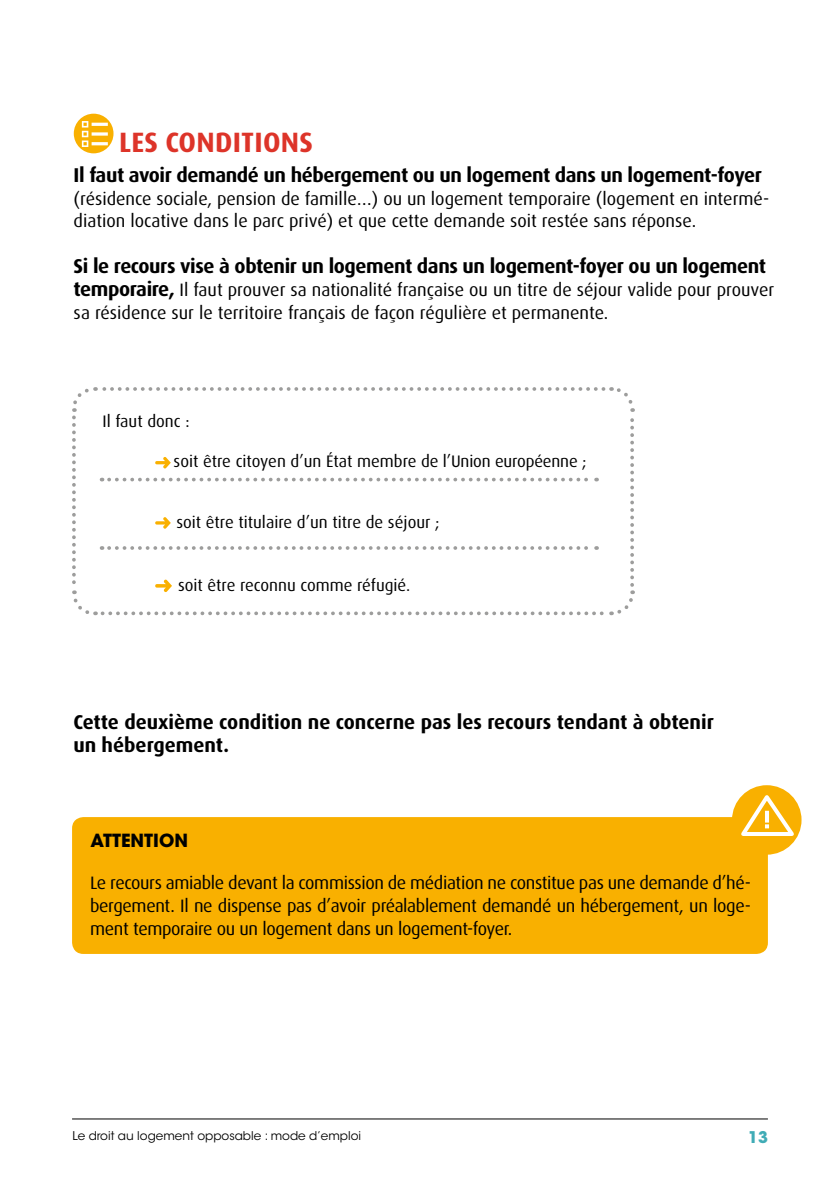
<style>
.page{position:relative;width:840px;height:1191px;background:#fff}
.page>*{position:absolute;margin:0;border:0;box-sizing:border-box;transform-origin:0 0}
.t1{font:700 28px "Dax OT";letter-spacing:.01em;color:#dd3429}
.t2{font:700 20px "Dax OT";letter-spacing:-.02em;color:#000}
.t3{font:700 20px/22.8px "Dax OT";color:#000}
.t4{font:18px/22.8px "Dax OT";color:#000}
.t5{font:700 18px "ITC Avant Garde Std";color:#000}
.t6{font:16.8px "Dax OT";color:#000}
.t7{font:700 16px "ITC Avant Garde Std";color:#40acb6}
.t8{font:12px "ITC Avant Garde Std";color:#000}
.s1{font-weight:700;font-size:20px}
</style>
<div class="page">
<hr style="left:72px;top:1118px;width:695px;height:1px;background:#000">
<div style="left:74px;top:114px;width:39px;height:39px;background:#f9b000;border-radius:50%"></div>
<svg style="left:82px;top:121px;width:26px;height:26px"></svg>
<svg style="left:72px;top:387px;width:563px;height:229px"></svg>
<div style="left:72px;top:817px;width:695px;height:137px;background:#f9b000;border-radius:11px"></div>
<div style="left:731px;top:785px;width:70px;height:69px;background:#f9b000;border-radius:50%"></div>
<svg style="left:735px;top:791px;width:64px;height:47px"></svg>
<h1 class="t1" style="left:119px;top:127px;width:195px">LES CONDITIONS</h1>
<p class="t2" style="left:74px;top:164px;width:689px">Il faut avoir demandé un hébergement ou un logement dans un logement-foyer</p>
<p class="t4" style="left:74px;top:187px;width:697px">(résidence sociale, pension de famille…) ou un logement temporaire (logement en intermé&shy;diation locative dans le parc privé) et que cette demande soit restée sans réponse.</p>
<p class="t2" style="left:74px;top:255px;width:693px">Si le recours vise à obtenir un logement dans un logement-foyer ou un logement</p>
<p class="t4" style="left:74px;top:278px;width:702px"><span class="s1">temporaire,</span> Il faut prouver sa nationalité française ou un titre de séjour valide pour prouver sa résidence sur le territoire français de façon régulière et permanente.</p>
<p class="t6" style="left:102px;top:412px;width:88px">Il faut donc :</p>
<p class="t6" style="left:173px;top:452px;width:414px">soit être citoyen d’un État membre de l’Union européenne ;</p>
<p class="t6" style="left:176px;top:512px;width:264px">soit être titulaire d’un titre de séjour ;</p>
<p class="t6" style="left:178px;top:576px;width:234px">soit être reconnu comme réfugié.</p>
<p class="t3" style="left:73px;top:711px;width:641px">Cette deuxième condition ne concerne pas les recours tendant à obtenir un hébergement.</p>
<p class="t5" style="left:90px;top:828px;width:99px">ATTENTION</p>
<p class="t4" style="left:90px;top:871px;width:662px;text-align:justify">Le recours amiable devant la commission de médiation ne constitue pas une demande d’hé&shy;bergement. Il ne dispense pas d’avoir préalablement demandé un hébergement, un loge&shy;ment temporaire ou un logement dans un logement-foyer.</p>
<p class="t8" style="left:72px;top:1128px;width:290px">Le droit au logement opposable : mode d’emploi</p>
<p class="t7" style="left:747px;top:1126px;width:21px">13</p>
</div>
